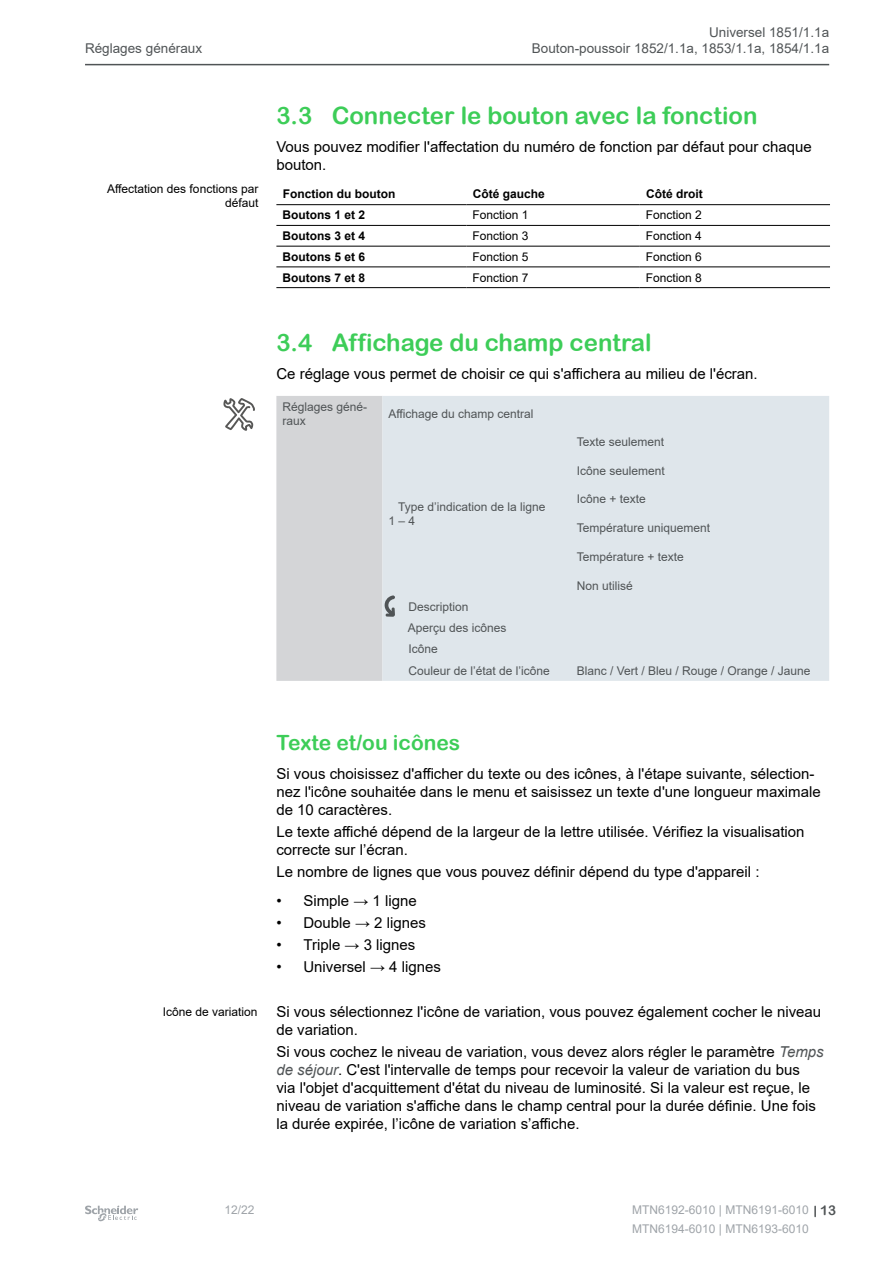
<style>
.page{position:relative;width:893px;height:1263px;background:#fff}
.page>*{position:absolute;margin:0;border:0;box-sizing:border-box;transform-origin:0 0}
.t1{font:24px "Arial Rounded MT Bold";color:#3dcd58}
.t2{font:21px "Arial Rounded MT Bold";color:#3dcd58}
.t3{font:15px/18px "Arial";color:#000}
.t4{font:13.5px/16.2px "Arial";color:#505456;text-align:right}
.t5{font:12px/21.3px "Arial";color:#505456}
.t6{font:12px/14.4px "Arial";color:#000;text-align:right}
.t7{font:700 12px "Arial";color:#000}
.t8{font:12px/18.5px "Arial";color:#9fa4a9}
.s1{font-style:italic;color:#505456}
.s2{font-family:"Arial Rounded MT Bold";font-size:13.5px;color:#505456}
</style>
<div class="page">
<svg style="left:85px;top:1205px;width:53px;height:17px"></svg>
<hr style="left:85px;top:64px;width:744px;height:1px;background:#505456">
<svg style="left:814px;top:1206px;width:2px;height:10px"></svg>
<hr style="left:276px;top:204px;width:190px;height:1px;background:#000">
<hr style="left:466px;top:204px;width:174px;height:1px;background:#000">
<hr style="left:640px;top:204px;width:190px;height:1px;background:#000">
<hr style="left:276px;top:225px;width:190px;height:1px;background:#000">
<hr style="left:466px;top:225px;width:174px;height:1px;background:#000">
<hr style="left:640px;top:225px;width:190px;height:1px;background:#000">
<hr style="left:276px;top:246px;width:190px;height:1px;background:#000">
<hr style="left:466px;top:246px;width:174px;height:1px;background:#000">
<hr style="left:640px;top:246px;width:190px;height:1px;background:#000">
<hr style="left:276px;top:267px;width:190px;height:1px;background:#000">
<hr style="left:466px;top:267px;width:174px;height:1px;background:#000">
<hr style="left:640px;top:267px;width:190px;height:1px;background:#000">
<hr style="left:276px;top:287px;width:190px;height:1px;background:#000">
<hr style="left:466px;top:287px;width:174px;height:1px;background:#000">
<hr style="left:640px;top:287px;width:190px;height:1px;background:#000">
<div style="left:395px;top:396px;width:434px;height:285px;background:#dfe6eb"></div>
<svg style="left:223px;top:398px;width:32px;height:33px"></svg>
<svg style="left:276px;top:396px;width:119px;height:285px;background:#d4d6d8"></svg>
<p class="t4" style="left:85px;top:40px;width:119px">Réglages généraux</p>
<p class="t4" style="left:532px;top:24px;width:299px">Universel 1851/1.1a<br>Bouton-poussoir 1852/1.1a, 1853/1.1a, 1854/1.1a</p>
<p class="t6" style="left:107px;top:181px;width:153px">Affectation des fonctions par défaut</p>
<h1 class="t1" style="left:276px;top:101px;width:483px">3.3 Connecter le bouton avec la fonction</h1>
<p class="t3" style="left:276px;top:138px;width:537px">Vous pouvez modifier l'affectation du numéro de fonction par défaut pour chaque bouton.</p>
<p class="t7" style="left:283px;top:186px;width:114px">Fonction du bouton</p>
<p class="t7" style="left:473px;top:186px;width:74px">Côté gauche</p>
<p class="t7" style="left:646px;top:186px;width:58px">Côté droit</p>
<p class="t7" style="left:282px;top:207px;width:84px">Boutons 1 et 2</p>
<p class="t6" style="left:472px;top:208px;width:58px">Fonction 1</p>
<p class="t6" style="left:646px;top:208px;width:58px">Fonction 2</p>
<p class="t7" style="left:282px;top:227px;width:84px">Boutons 3 et 4</p>
<p class="t6" style="left:472px;top:229px;width:58px">Fonction 3</p>
<p class="t6" style="left:646px;top:229px;width:58px">Fonction 4</p>
<p class="t7" style="left:282px;top:248px;width:84px">Boutons 5 et 6</p>
<p class="t6" style="left:472px;top:249px;width:58px">Fonction 5</p>
<p class="t6" style="left:646px;top:249px;width:58px">Fonction 6</p>
<p class="t7" style="left:282px;top:269px;width:84px">Boutons 7 et 8</p>
<p class="t6" style="left:472px;top:270px;width:58px">Fonction 7</p>
<p class="t6" style="left:646px;top:270px;width:58px">Fonction 8</p>
<h1 class="t1" style="left:276px;top:328px;width:377px">3.4 Affichage du champ central</h1>
<p class="t3" style="left:276px;top:365px;width:483px">Ce réglage vous permet de choisir ce qui s'affichera au milieu de l'écran.</p>
<p class="t5" style="left:282px;top:399px;width:86px;line-height:14.4px">Réglages géné&shy;raux</p>
<p class="t5" style="left:388px;top:403px;width:147px">Affichage du champ central</p>
<p class="t5" style="left:388px;top:499px;width:159px;line-height:14.4px;text-indent:10px">Type d’indication de la ligne<br>1 – 4</p>
<p class="t5" style="left:408px;top:596px;width:144px">Description<br>Aperçu des icônes<br>Icône<br>Couleur de l’état de l’icône</p>
<p class="t5" style="left:577px;top:431px;width:89px">Texte seulement</p>
<p class="t5" style="left:577px;top:460px;width:90px">Icône seulement</p>
<p class="t5" style="left:577px;top:488px;width:71px">Icône + texte</p>
<p class="t5" style="left:577px;top:517px;width:135px">Température uniquement</p>
<p class="t5" style="left:577px;top:546px;width:109px">Température + texte</p>
<p class="t5" style="left:577px;top:575px;width:58px">Non utilisé</p>
<p class="t5" style="left:577px;top:660px;width:235px">Blanc / Vert / Bleu / Rouge / Orange / Jaune</p>
<p class="t6" style="left:163px;top:1004px;width:96px">Icône de variation</p>
<h2 class="t2" style="left:276px;top:730px;width:185px">Texte et/ou icônes</h2>
<p class="t3" style="left:276px;top:764px;width:546px">Si vous choisissez d'afficher du texte ou des icônes, à l'étape suivante, sélection&shy;nez l'icône souhaitée dans le menu et saisissez un texte d'une longueur maximale de 10 caractères.</p>
<p class="t3" style="left:276px;top:822px;width:530px">Le texte affiché dépend de la largeur de la lettre utilisée. Vérifiez la visualisation correcte sur l’écran.</p>
<p class="t3" style="left:276px;top:863px;width:485px">Le nombre de lignes que vous pouvez définir dépend du type d'appareil :</p>
<p class="t3" style="left:276px;top:891px;width:142px">• Simple → 1 ligne</p>
<p class="t3" style="left:276px;top:913px;width:151px">• Double → 2 lignes</p>
<p class="t3" style="left:276px;top:936px;width:140px">• Triple → 3 lignes</p>
<p class="t3" style="left:276px;top:958px;width:166px">• Universel → 4 lignes</p>
<p class="t3" style="left:276px;top:1002px;width:546px">Si vous sélectionnez l'icône de variation, vous pouvez également cocher le niveau de variation.</p>
<p class="t3" style="left:276px;top:1043px;width:549px">Si vous cochez le niveau de variation, vous devez alors régler le paramètre <span class="s1">Temps de séjour</span>. C'est l'intervalle de temps pour recevoir la valeur de variation du bus<br>via l'objet d'acquittement d'état du niveau de luminosité. Si la valeur est reçue, le niveau de variation s'affiche dans le champ central pour la durée définie. Une fois la durée expirée, l’icône de variation s’affiche.</p>
<p class="t8" style="left:225px;top:1201px;width:32px">12/22</p>
<p class="t8" style="left:632px;top:1201px;width:205px">MTN6192-6010 | MTN6191-6010 <span class="s2">13<br></span>MTN6194-6010 | MTN6193-6010</p>
</div>
